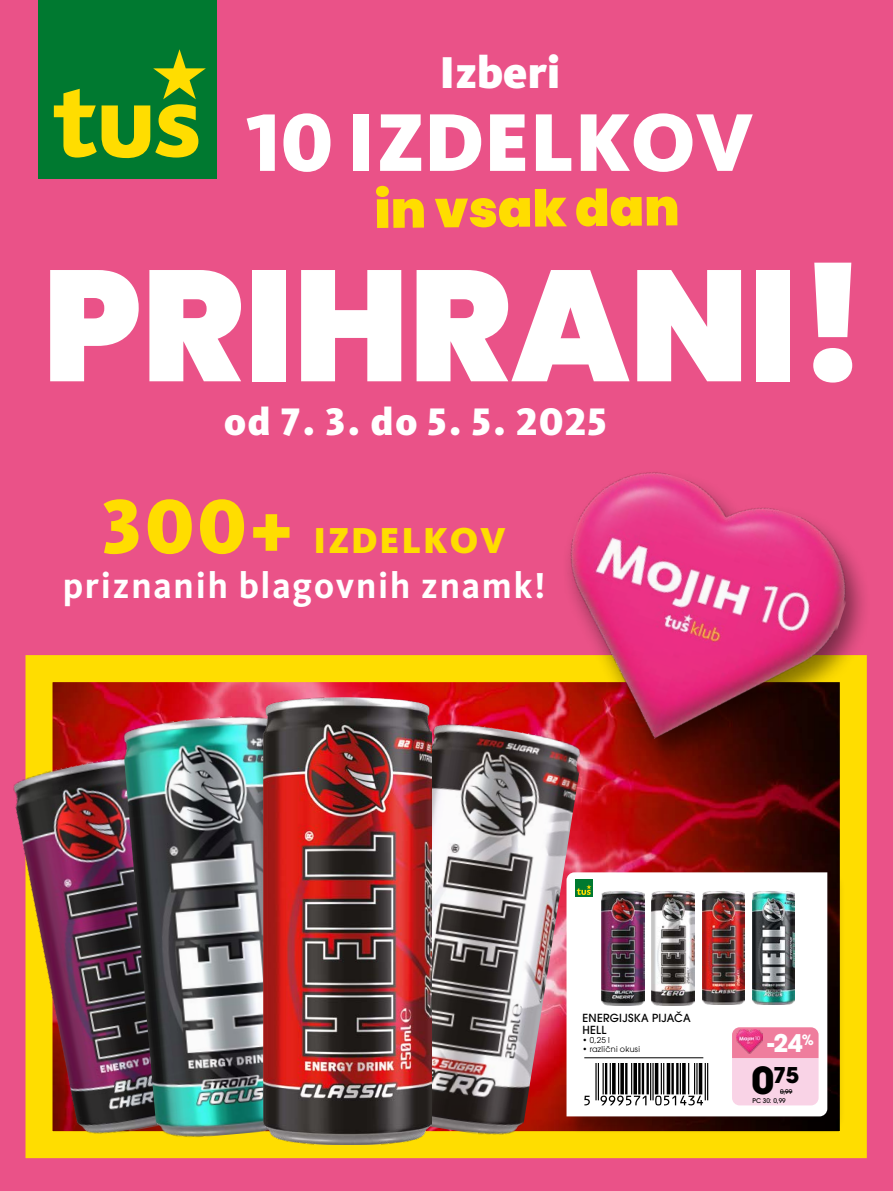
<style>
.page{position:relative;width:893px;height:1191px;background:#ea5288}
.page>*{position:absolute;margin:0;border:0;box-sizing:border-box;transform-origin:0 0}
.t1{font:900 157.2px "Poppins";color:#fff}
.t2{font:900 84.75px "Kievit";color:#fff}
.t3{font:900 50.85px "Poppins";color:#fd0}
.t4{font:900 46.2px "Kievit";color:#fff}
.t5{font:900 39.75px "Kievit";letter-spacing:.05em;color:#fff}
.t6{font:700 37.35px/44.8px "Kievit";letter-spacing:.05em;color:#fff;text-align:center}
.t7{font:700 24.15px "ITC Avant Garde Pro";color:#fff}
.t8{font:700 21.6px "ITC Avant Garde Pro";color:#000}
.t9{font:500 11.1px/12.1px "ITC Avant Garde Pro";letter-spacing:.02em;color:#000}
.t10{font:8.1px "ITC Avant Garde Pro";letter-spacing:.03em;color:#000}
.t11{font:500 6.45px "ITC Avant Garde Pro";letter-spacing:-.01em;color:#000}
.s1{font-weight:900;font-size:79.5px;color:#fd0}
.s2{font-weight:900;color:#fd0}
.s3{font-size:37.05px}
</style>
<div class="page">
<div style="left:13px;top:10px;width:868px;height:1175px;background:#ea5288"></div>
<div style="left:38px;top:0;width:179px;height:179px;background:#007930"></div>
<svg style="left:54px;top:49px;width:152px;height:110px"></svg>
<img style="left:54px;top:683px;width:785px;height:189px">
<div style="left:26px;top:655px;width:841px;height:503px;border:27px solid #fd0"></div>
<img style="left:432px;top:718px;width:152px;height:423px">
<div style="left:567px;top:872px;width:279px;height:262px;background:#000;opacity:.2"></div>
<div style="left:566px;top:872px;width:261px;height:244px;background:#fff"></div>
<div style="left:575px;top:879px;width:18px;height:18px;background:#007930"></div>
<svg style="left:577px;top:884px;width:14px;height:11px"></svg>
<img style="left:521px;top:472px;width:346px;height:310px">
<img style="left:10px;top:752px;width:111px;height:389px">
<img style="left:121px;top:712px;width:143px;height:429px">
<img style="left:264px;top:697px;width:168px;height:447px">
<svg style="left:726px;top:1025px;width:92px;height:80px;background:#f6bdd2"></svg>
<img style="left:737px;top:1029px;width:26px;height:24px">
<hr style="left:584px;top:1057px;width:119px;height:1px;background:#000">
<svg style="left:584px;top:1063px;width:125px;height:42px;background:#919191"></svg>
<img style="left:602px;top:891px;width:43px;height:114px">
<img style="left:652px;top:891px;width:43px;height:114px">
<img style="left:702px;top:891px;width:43px;height:113px">
<img style="left:752px;top:891px;width:43px;height:113px">
<p class="t4" style="left:439px;top:44px;width:123px">Izberi</p>
<h2 class="t2" style="left:246px;top:91px;width:509px">10 IZDELKOV</h2>
<h3 class="t3" style="left:375px;top:180px;width:307px">in vsak dan</h3>
<h1 class="t1" style="left:43px;top:235px;width:826px">PRIHRANI!</h1>
<p class="t5" style="left:224px;top:398px;width:384px">od 7. 3. do 5. 5. 2025</p>
<p class="t6" style="left:63px;top:518px;width:484px"><span class="s1">300+</span> <span class="s2">IZDELKOV </span>priznanih blagovnih znamk!</p>
<p class="t9" style="left:582px;top:1012px;width:110px">ENERGIJSKA PIJAČA<br>HELL</p>
<p class="t10" style="left:582px;top:1035px;width:29px">• 0,25 l</p>
<p class="t10" style="left:582px;top:1044px;width:59px">• različni okusi</p>
<p class="t7" style="left:762px;top:1025px;width:48px">-14<sup>%</sup></p>
<p class="t8" style="left:746px;top:1058px;width:49px"><span class="s3">3</span>99</p>
<p class="t7" style="left:767px;top:1027px;width:48px">-24<sup>%</sup></p>
<p class="t8" style="left:751px;top:1060px;width:49px"><span class="s3">0</span>75</p>
<p class="t11" style="left:774px;top:1085px;width:14px">4,69</p>
<p class="t11" style="left:780px;top:1087px;width:14px">0,99</p>
<p class="t11" style="left:752px;top:1096px;width:35px">PC 30: 0,99</p>
</div>
